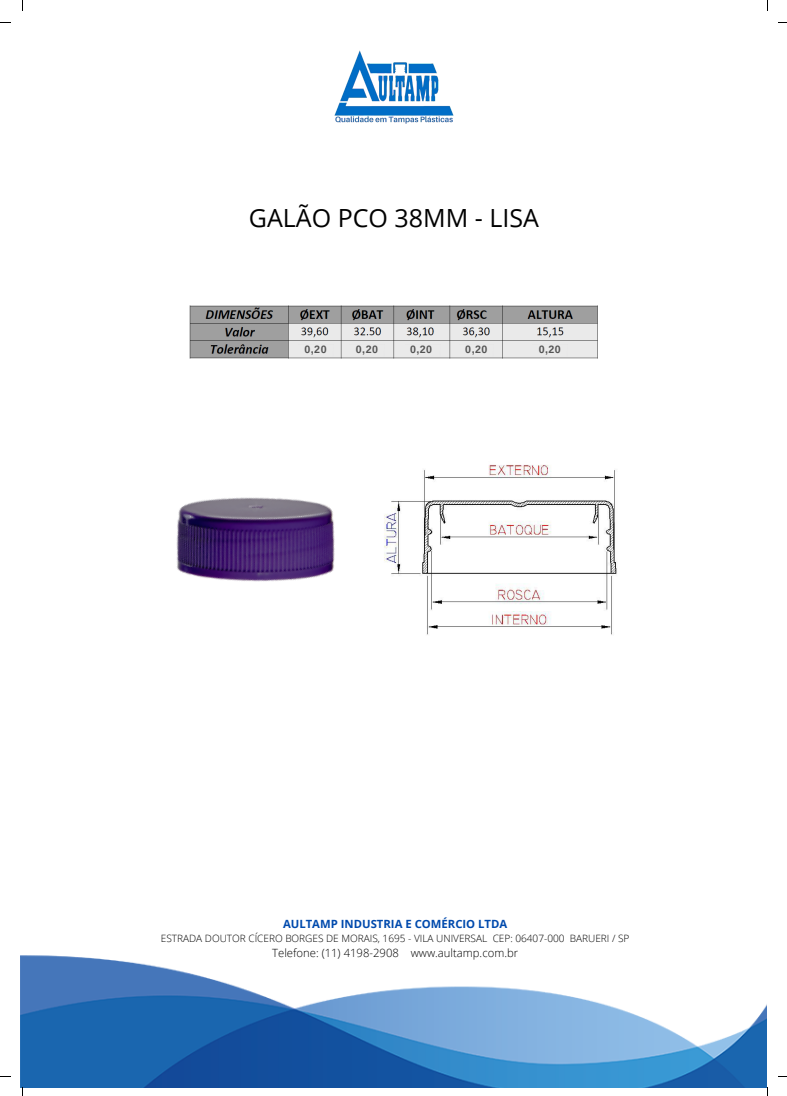
<style>
.page{position:relative;width:787px;height:1096px;background:#fff}
.page>*{position:absolute;margin:0;border:0;box-sizing:border-box;transform-origin:0 0}
.t1{font:25px "Open Sans";color:#000}
.t2{font:300 11.38px "Open Sans";color:#000}
.t3{font:700 11.38px "Open Sans";color:#004aad}
.t4{font:700 10.62px "Arimo";letter-spacing:.04em;color:#545454}
.t5{font:300 10.12px "Open Sans";color:#000}
</style>
<div class="page">
<img style="left:21px;top:955px;width:746px;height:131px">
<img style="left:334px;top:50px;width:120px;height:74px">
<img style="left:176px;top:305px;width:441px;height:330px">
<img style="left:190px;top:306px;width:254px;height:53px">
<img style="left:444px;top:306px;width:54px;height:53px">
<img style="left:498px;top:306px;width:100px;height:53px">
<img style="left:298px;top:344px;width:35px;height:12px">
<img style="left:350px;top:344px;width:34px;height:12px">
<img style="left:405px;top:344px;width:35px;height:12px">
<img style="left:459px;top:344px;width:35px;height:12px">
<img style="left:532px;top:344px;width:35px;height:12px">
<p class="t1" style="left:249px;top:200px;width:291px">GALÃO PCO 38MM - LISA</p>
<p class="t4" style="left:305px;top:343px;width:24px">0,20</p>
<p class="t4" style="left:356px;top:343px;width:24px">0,20</p>
<p class="t4" style="left:410px;top:343px;width:24px">0,20</p>
<p class="t4" style="left:465px;top:343px;width:24px">0,20</p>
<p class="t4" style="left:539px;top:343px;width:24px">0,20</p>
<p class="t3" style="left:283px;top:916px;width:226px">AULTAMP INDUSTRIA E COMÉRCIO LTDA</p>
<p class="t5" style="left:161px;top:930px;width:470px">ESTRADA DOUTOR CÍCERO BORGES DE MORAIS, 1695 - VILA UNIVERSAL CEP: 06407-000 BARUERI / SP</p>
<p class="t2" style="left:272px;top:944px;width:247px">Telefone: (11) 4198-2908 www.aultamp.com.br</p>
</div>
